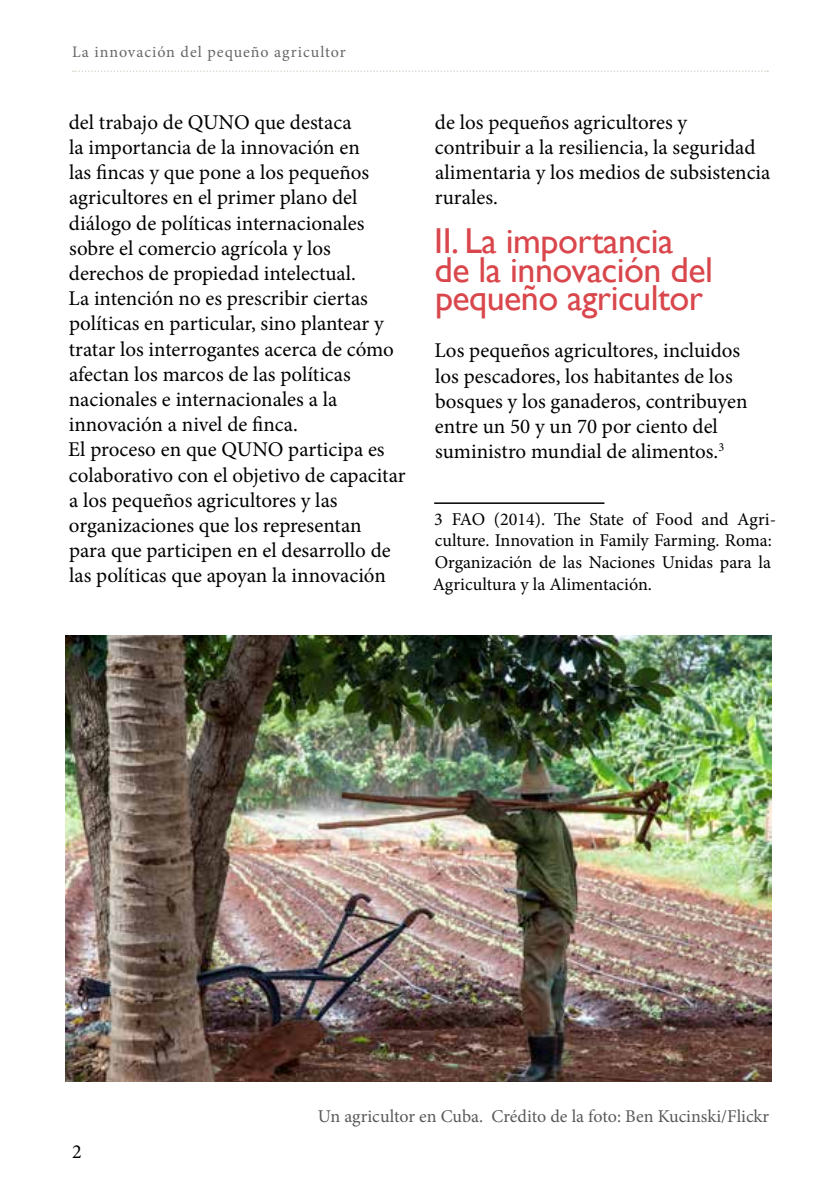
<style>
.page{position:relative;width:840px;height:1191px;background:#fff}
.page>*{position:absolute;margin:0;border:0;box-sizing:border-box;transform-origin:0 0}
.t1{font:36px/28px "Gill Sans";letter-spacing:-.015em;color:#d9474c}
.t2{font:21px/25.2px "Minion Pro";color:#000}
.t3{font:20px "Minion Pro";color:#000}
.t4{font:18px/21.6px "Minion Pro";color:#000}
.t5{font:18px "Minion Pro";color:#58595b}
.t6{font:16px "Minion Pro";letter-spacing:.06em;color:#696669}
</style>
<div class="page">
<svg style="left:73px;top:71px;width:694px;height:1px"></svg>
<hr style="left:434px;top:502px;width:170px;height:2px;background:#000">
<img style="left:66px;top:635px;width:705px;height:446px">
<p class="t6" style="left:72px;top:41px;width:275px">La innovación del pequeño agricultor</p>
<p class="t2" style="left:68px;top:109px;width:338px">del trabajo de QUNO que destaca<br>la importancia de la innovación en<br>las fincas y que pone a los pequeños agricultores en el primer plano del diálogo de políticas internacionales sobre el comercio agrícola y los derechos de propiedad intelectual.<br>La intención no es prescribir ciertas políticas en particular, sino plantear y tratar los interrogantes acerca de cómo afectan los marcos de las políticas nacionales e internacionales a la innovación a nivel de finca.<br>El proceso en que QUNO participa es colaborativo con el objetivo de capacitar a los pequeños agricultores y las organizaciones que los representan<br>para que participen en el desarrollo de las políticas que apoyan la innovación</p>
<p class="t2" style="left:434px;top:109px;width:337px">de los pequeños agricultores y contribuir a la resiliencia, la seguridad alimentaria y los medios de subsistencia rurales.</p>
<h1 class="t1" style="left:434px;top:227px;width:280px">II. La importancia de la innovación del pequeño agricultor</h1>
<p class="t2" style="left:434px;top:338px;width:314px">Los pequeños agricultores, incluidos los pescadores, los habitantes de los bosques y los ganaderos, contribuyen entre un 50 y un 70 por ciento del suministro mundial de alimentos.<sup>3</sup></p>
<p class="t4" style="left:432px;top:508px;width:345px">3 FAO (2014). The State of Food and Agri&shy;culture. Innovation in Family Farming. Roma:<br>Organización de las Naciones Unidas para la Agricultura y la Alimentación.</p>
<p class="t3" style="left:72px;top:1137px;width:11px">2</p>
<p class="t5" style="left:318px;top:1104px;width:452px">Un agricultor en Cuba. Crédito de la foto: Ben Kucinski/Flickr</p>
</div>
